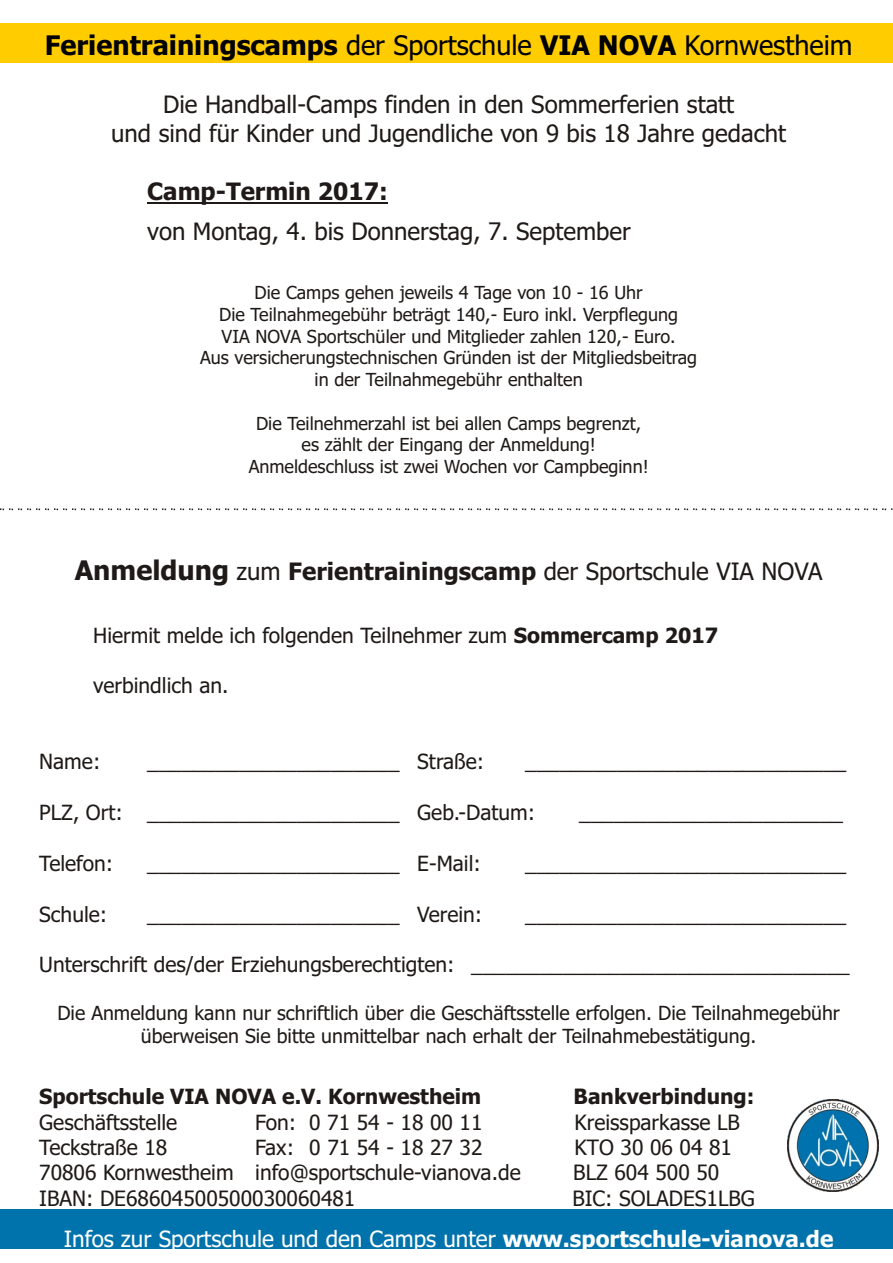
<style>
.page{position:relative;width:893px;height:1263px;background:#fff}
.page>*{position:absolute;margin:0;border:0;box-sizing:border-box;transform-origin:0 0}
.t1{font:700 27px "Tahoma";color:#000}
.t2{font:24px/29px "Tahoma";color:#1f1a17;text-align:center}
.t3{font:700 24px "Tahoma";color:#1f1a17}
.t4{font:22.5px "Tahoma";color:#fff}
.t5{font:21px "Tahoma";color:#1f1a17}
.t6{font:700 21px "Tahoma";color:#1f1a17}
.t7{font:19.5px/23.5px "Tahoma";color:#1f1a17;text-align:center}
.t8{font:18px/21.8px "Tahoma";color:#1f1a17;text-align:center}
.s1{font-weight:400}
.s2{font-weight:700;font-size:27px}
.s3{font-weight:700}
</style>
<div class="page">
<div style="left:0;top:1209px;width:893px;height:40px;background:#0073ad"></div>
<div style="left:0;top:23px;width:893px;height:40px;background:#fc0"></div>
<hr style="left:147px;top:202px;width:241px;height:1px;background:#1f1a17">
<img style="left:787px;top:1100px;width:92px;height:91px">
<p class="t1" style="left:45px;top:34px;width:809px">Ferientrainingscamps <span class="s1">der Sportschule</span> VIA NOVA <span class="s1">Kornwestheim</span></p>
<p class="t2" style="left:111px;top:92px;width:676px">Die Handball-Camps finden in den Sommerferien statt<br>und sind für Kinder und Jugendliche von 9 bis 18 Jahre gedacht</p>
<p class="t3" style="left:147px;top:182px;width:242px">Camp-Termin 2017:</p>
<p class="t2" style="left:147px;top:219px;width:485px">von Montag, 4. bis Donnerstag, 7. September</p>
<p class="t8" style="left:200px;top:283px;width:499px">Die Camps gehen jeweils 4 Tage von 10 - 16 Uhr<br>Die Teilnahmegebühr beträgt 140,- Euro inkl. Verpflegung<br>VIA NOVA Sportschüler und Mitglieder zahlen 120,- Euro.<br>Aus versicherungstechnischen Gründen ist der Mitgliedsbeitrag in der Teilnahmegebühr enthalten</p>
<p class="t8" style="left:249px;top:414px;width:401px">Die Teilnehmerzahl ist bei allen Camps begrenzt, es zählt der Eingang der Anmeldung!<br>Anmeldeschluss ist zwei Wochen vor Campbeginn!</p>
<p class="t2" style="left:75px;top:559px;width:749px"><span class="s2">Anmeldung</span> zum <span class="s3">Ferientrainingscamp</span> der Sportschule VIA NOVA</p>
<p class="t5" style="left:93px;top:627px;width:626px">Hiermit melde ich folgenden Teilnehmer zum <span class="s3">Sommercamp 2017</span></p>
<p class="t5" style="left:93px;top:677px;width:137px">verbindlich an.</p>
<p class="t5" style="left:39px;top:753px;width:63px">Name:</p>
<p class="t5" style="left:147px;top:753px;width:338px">______________________ Straße:</p>
<p class="t5" style="left:525px;top:753px;width:323px">____________________________</p>
<p class="t5" style="left:39px;top:804px;width:497px">PLZ, Ort: ______________________ Geb.-Datum:</p>
<p class="t5" style="left:579px;top:804px;width:265px">_______________________</p>
<p class="t5" style="left:39px;top:855px;width:76px">Telefon:</p>
<p class="t5" style="left:147px;top:855px;width:335px">______________________ E-Mail:</p>
<p class="t5" style="left:525px;top:855px;width:323px">____________________________</p>
<p class="t5" style="left:39px;top:905px;width:70px">Schule:</p>
<p class="t5" style="left:147px;top:905px;width:337px">______________________ Verein:</p>
<p class="t5" style="left:525px;top:905px;width:323px">____________________________</p>
<p class="t5" style="left:39px;top:956px;width:812px">Unterschrift des/der Erziehungsberechtigten: _________________________________</p>
<p class="t7" style="left:57px;top:1002px;width:784px">Die Anmeldung kann nur schriftlich über die Geschäftsstelle erfolgen. Die Teilnahmegebühr überweisen Sie bitte unmittelbar nach erhalt der Teilnahmebestätigung.</p>
<p class="t6" style="left:39px;top:1088px;width:444px">Sportschule VIA NOVA e.V. Kornwestheim</p>
<p class="t6" style="left:574px;top:1082px;width:182px">Bankverbindung:</p>
<p class="t5" style="left:39px;top:1114px;width:140px">Geschäftsstelle</p>
<p class="t5" style="left:255px;top:1114px;width:229px">Fon: 0 71 54 - 18 00 11</p>
<p class="t5" style="left:574px;top:1108px;width:167px">Kreissparkasse LB</p>
<p class="t5" style="left:39px;top:1139px;width:130px">Teckstraße 18</p>
<p class="t5" style="left:255px;top:1139px;width:229px">Fax: 0 71 54 - 18 27 32</p>
<p class="t5" style="left:574px;top:1133px;width:159px">KTO 30 06 04 81</p>
<p class="t5" style="left:39px;top:1164px;width:483px">70806 Kornwestheim info@sportschule-vianova.de</p>
<p class="t5" style="left:573px;top:1159px;width:148px">BLZ 604 500 50</p>
<p class="t5" style="left:39px;top:1184px;width:318px">IBAN: DE68604500500030060481</p>
<p class="t5" style="left:572px;top:1184px;width:184px">BIC: SOLADES1LBG</p>
<p class="t4" style="left:64px;top:1230px;width:771px">Infos zur Sportschule und den Camps unter <span class="s3">www.sportschule-vianova.de</span></p>
</div>
